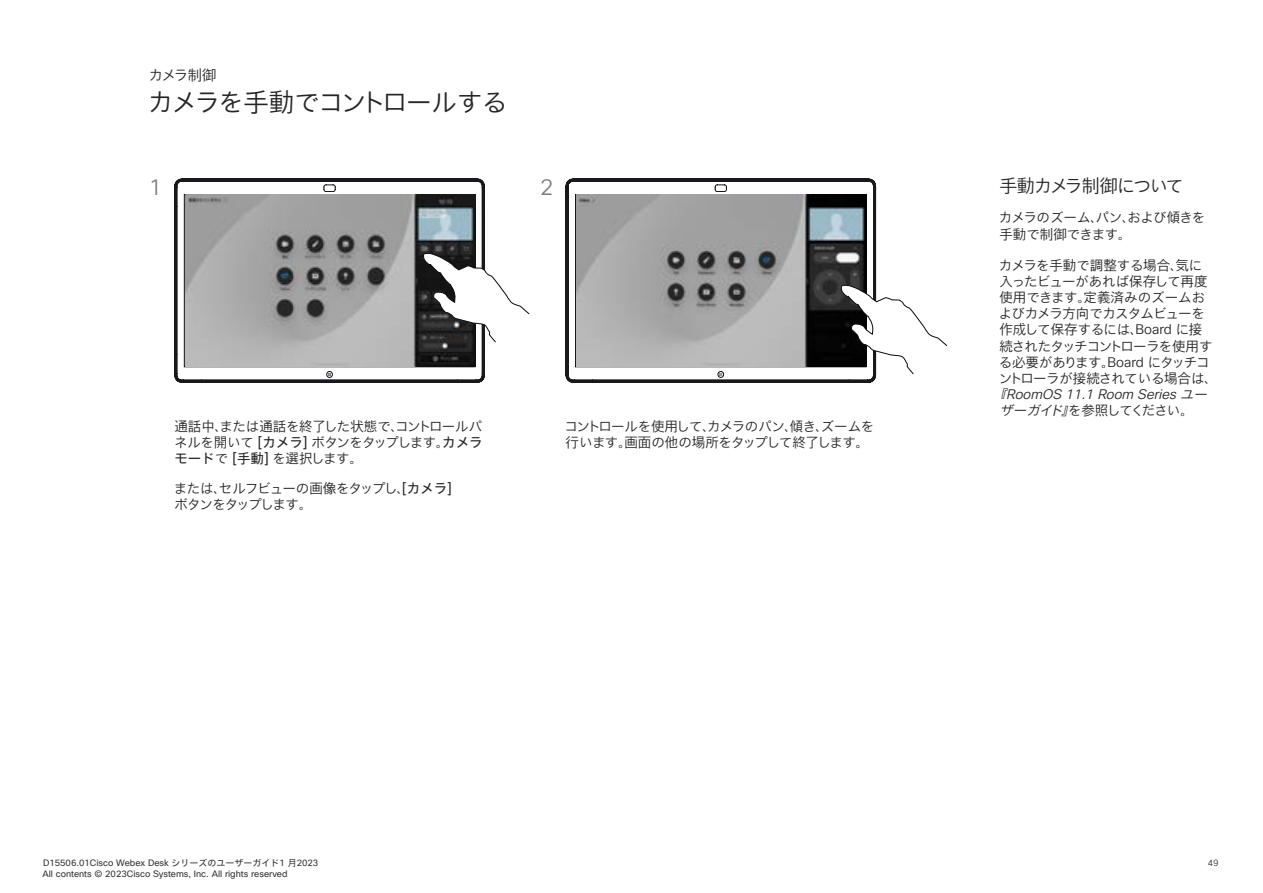
<style>
.page{position:relative;width:1263px;height:893px;background:#fff}
.page>*{position:absolute;margin:0;border:0;box-sizing:border-box;transform-origin:0 0}
.t1{font:25.5px "Cisco Sans JPN Light";letter-spacing:-.06em;color:#262626}
.t2{font:22.2px "Cisco Sans JPN Light";color:#808080}
.t3{font:18px "Cisco Sans JPN Light";letter-spacing:-.065em;color:#262626}
.t4{font:14.25px "Cisco Sans JPN Light";letter-spacing:-.065em;color:#262626}
.t5{font:13.5px/16.2px "Cisco Sans JPN Light";letter-spacing:-.035em;color:#262626}
.t6{font:italic 13.5px/16.2px "Cisco Sans JPN Light";color:#262626}
.t7{font:13.5px/16.2px "Cisco Sans JPN Light";letter-spacing:-.055em;color:#262626}
.t8{font:9px/10.8px "Cisco Sans JPN";color:#333}
.t9{font:9px "Cisco Sans JPN Light";color:#333}
.s1{font-family:"Cisco Sans JPN"}
.s2{font-style:normal}
</style>
<div class="page">
<svg style="left:174px;top:178px;width:311px;height:205px"></svg>
<div style="left:326px;top:371px;width:7px;height:7px;border:1px solid #090a0b;border-radius:50%"></div>
<svg style="left:565px;top:178px;width:311px;height:205px"></svg>
<div style="left:717px;top:371px;width:7px;height:7px;border:1px solid #090a0b;border-radius:50%"></div>
<img style="left:185px;top:194px;width:290px;height:172px">
<img style="left:576px;top:194px;width:290px;height:172px">
<svg style="left:423px;top:218px;width:107px;height:125px"></svg>
<svg style="left:841px;top:250px;width:107px;height:125px"></svg>
<p class="t4" style="left:149px;top:66px;width:69px">カメラ制御</p>
<h1 class="t1" style="left:148px;top:86px;width:361px">カメラを手動でコントロールする</h1>
<h2 class="t2" style="left:149px;top:173px;width:15px">1</h2>
<h2 class="t2" style="left:540px;top:173px;width:15px">2</h2>
<p class="t5" style="left:174px;top:419px;width:310px;text-align:justify">通話中、または通話を終了した状態で、コントロールパネルを開いて <span class="s1">[カメラ]</span> ボタンをタップします。<span class="s1">カメラモード</span>で <span class="s1">[手動]</span> を選択します。</p>
<p class="t7" style="left:174px;top:481px;width:280px">または、セルフビューの画像をタップし、<span class="s1">[カメラ]</span>ボタンをタップします。</p>
<p class="t5" style="left:565px;top:419px;width:311px">コントロールを使用して、カメラのパン、傾き、ズームを行います。画面の他の場所をタップして終了します。</p>
<h3 class="t3" style="left:999px;top:174px;width:186px">手動カメラ制御について</h3>
<p class="t5" style="left:999px;top:210px;width:208px">カメラのズーム、パン、および傾きを手動で制御できます。</p>
<p class="t5" style="left:999px;top:258px;width:220px">カメラを手動で調整する場合、気に入ったビューがあれば保存して再度使用できます。定義済みのズームおよびカメラ方向でカスタムビューを作成して保存するには、Board に接続されたタッチコントローラを使用する必要があります。Board にタッチコントローラが接続されている場合は、</p>
<p class="t6" style="left:999px;top:387px;width:213px;text-indent:-6px">『RoomOS 11.1 Room Seriesユーザーガイド』<span class="s2">を参照してください。</span></p>
<p class="t8" style="left:42px;top:857px;width:277px">D15506.01Cisco Webex Desk シリーズのユーザーガイド1 月2023<br>All contents © 2023Cisco Systems, Inc. All rights reserved</p>
<p class="t9" style="left:1208px;top:857px;width:12px">49</p>
</div>
